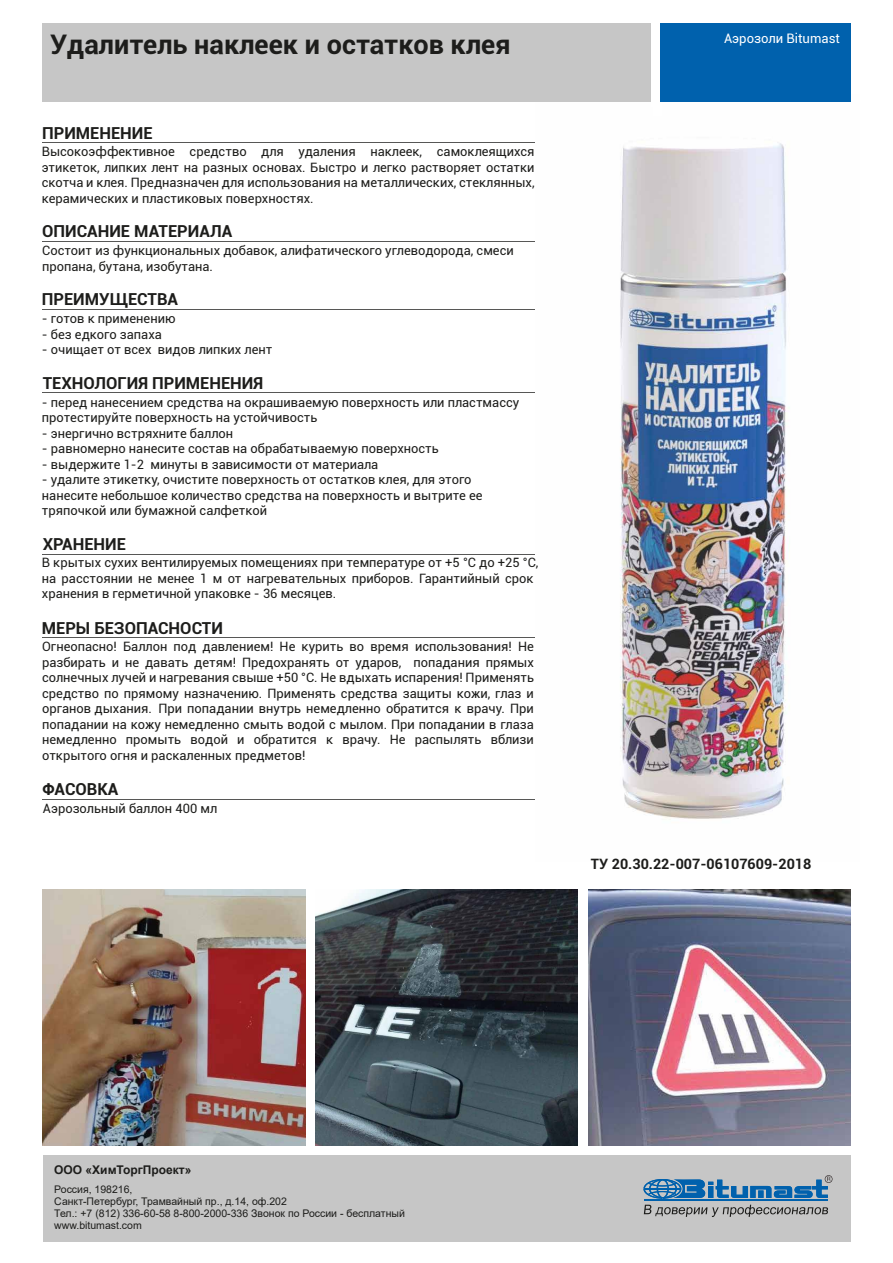
<style>
.page{position:relative;width:893px;height:1263px;background:#fff}
.page>*{position:absolute;margin:0;border:0;box-sizing:border-box;transform-origin:0 0}
.t1{font:700 27px "Roboto";color:#1d1d1b}
.t2{font:700 16.5px "Roboto";color:#1d1d1b}
.t3{font:700 14.25px "Roboto";color:#1d1d1b}
.t4{font:13.05px "Roboto";color:#fff}
.t5{font:12.9px/15.5px "Roboto";color:#1d1d1b}
.t6{font:700 12px "Arial";color:#1d1d1b}
.t7{font:10.5px/12px "Arial";color:#1d1d1b}
</style>
<div class="page">
<img style="left:620px;top:95px;width:231px;height:724px">
<div style="left:653px;top:28px;width:9px;height:87px;background:#fff"></div>
<hr style="left:42px;top:142px;width:492px;height:1px;background:#575756">
<hr style="left:42px;top:241px;width:492px;height:1px;background:#575756">
<hr style="left:42px;top:309px;width:492px;height:1px;background:#575756">
<hr style="left:42px;top:393px;width:492px;height:1px;background:#575756">
<hr style="left:42px;top:554px;width:492px;height:1px;background:#575756">
<hr style="left:42px;top:637px;width:492px;height:1px;background:#575756">
<hr style="left:42px;top:799px;width:492px;height:1px;background:#575756">
<div style="left:43px;top:1155px;width:808px;height:87px;background:#c6c6c6"></div>
<hr style="left:645px;top:1199px;width:183px;height:2px;background:#0061ad">
<svg style="left:643px;top:1175px;width:189px;height:23px"></svg>
<svg style="left:644px;top:1205px;width:184px;height:12px"></svg>
<div style="left:42px;top:23px;width:808px;height:79px;background:#c6c6c6"></div>
<div style="left:652px;top:20px;width:8px;height:87px;background:#fff"></div>
<div style="left:660px;top:23px;width:190px;height:79px;background:#0061ad"></div>
<img style="left:589px;top:889px;width:262px;height:257px">
<img style="left:316px;top:889px;width:262px;height:257px">
<img style="left:43px;top:889px;width:262px;height:257px">
<h1 class="t1" style="left:50px;top:25px;width:462px">Удалитель наклеек и остатков клея</h1>
<p class="t4" style="left:724px;top:30px;width:117px">Аэрозоли Bitumast</p>
<p class="t2" style="left:42px;top:121px;width:112px">ПРИМЕНЕНИЕ</p>
<p class="t5" style="left:42px;top:143px;width:494px;text-align:justify">Высокоэффективное средство для удаления наклеек, самоклеящихся этикеток, липких лент на разных основах. Быстро и легко растворяет остатки скотча и клея. Предназначен для использования на металлических, стеклянных, керамических и пластиковых поверхностях.</p>
<p class="t2" style="left:42px;top:220px;width:192px">ОПИСАНИЕ МАТЕРИАЛА</p>
<p class="t5" style="left:42px;top:242px;width:473px">Состоит из функциональных добавок, алифатического углеводорода, смеси пропана, бутана, изобутана.</p>
<p class="t2" style="left:42px;top:288px;width:138px">ПРЕИМУЩЕСТВА</p>
<p class="t5" style="left:42px;top:310px;width:135px">- готов к применению</p>
<p class="t5" style="left:42px;top:326px;width:122px">- без едкого запаха</p>
<p class="t5" style="left:42px;top:341px;width:232px">- очищает от всех видов липких лент</p>
<p class="t2" style="left:43px;top:371px;width:222px">ТЕХНОЛОГИЯ ПРИМЕНЕНИЯ</p>
<p class="t5" style="left:42px;top:394px;width:479px">- перед нанесением средства на окрашиваемую поверхность или пластмассу протестируйте поверхность на устойчивость</p>
<p class="t5" style="left:42px;top:425px;width:193px">- энергично встряхните баллон</p>
<p class="t5" style="left:42px;top:440px;width:398px">- равномерно нанесите состав на обрабатываемую поверхность</p>
<p class="t5" style="left:42px;top:456px;width:338px">- выдержите 1-2 минуты в зависимости от материала</p>
<p class="t5" style="left:42px;top:471px;width:442px">- удалите этикетку, очистите поверхность от остатков клея, для этого нанесите небольшое количество средства на поверхность и вытрите ее тряпочкой или бумажной салфеткой</p>
<p class="t2" style="left:43px;top:533px;width:85px">ХРАНЕНИЕ</p>
<p class="t5" style="left:42px;top:554px;width:498px">В крытых сухих вентилируемых помещениях при температуре от +5 °С до +25 °С, на расстоянии не менее 1 м от нагревательных приборов. Гарантийный срок хранения в герметичной упаковке - 36 месяцев.</p>
<p class="t2" style="left:42px;top:616px;width:183px">МЕРЫ БЕЗОПАСНОСТИ</p>
<p class="t5" style="left:42px;top:638px;width:493px;text-align:justify">Огнеопасно! Баллон под давлением! Не курить во время использования! Не разбирать и не давать детям! Предохранять от ударов, попадания прямых солнечных лучей и нагревания свыше +50 °С. Не вдыхать испарения! Применять средство по прямому назначению. Применять средства защиты кожи, глаз и органов дыхания. При попадании внутрь немедленно обратится к врачу. При попадании на кожу немедленно смыть водой с мылом. При попадании в глаза немедленно промыть водой и обратится к врачу. Не распылять вблизи открытого огня и раскаленных предметов!</p>
<p class="t2" style="left:42px;top:777px;width:77px">ФАСОВКА</p>
<p class="t5" style="left:43px;top:800px;width:176px">Аэрозольный баллон 400 мл</p>
<p class="t3" style="left:591px;top:854px;width:222px">ТУ 20.30.22-007-06107609-2018</p>
<p class="t6" style="left:54px;top:1161px;width:139px">ООО «ХимТоргПроект»</p>
<p class="t7" style="left:54px;top:1183px;width:352px">Россия, 198216,<br>Санкт-Петербург, Трамвайный пр., д.14, оф.202<br>Тел.: +7 (812) 336-60-58 8-800-2000-336 Звонок по России - бесплатный www.bitumast.com</p>
</div>
